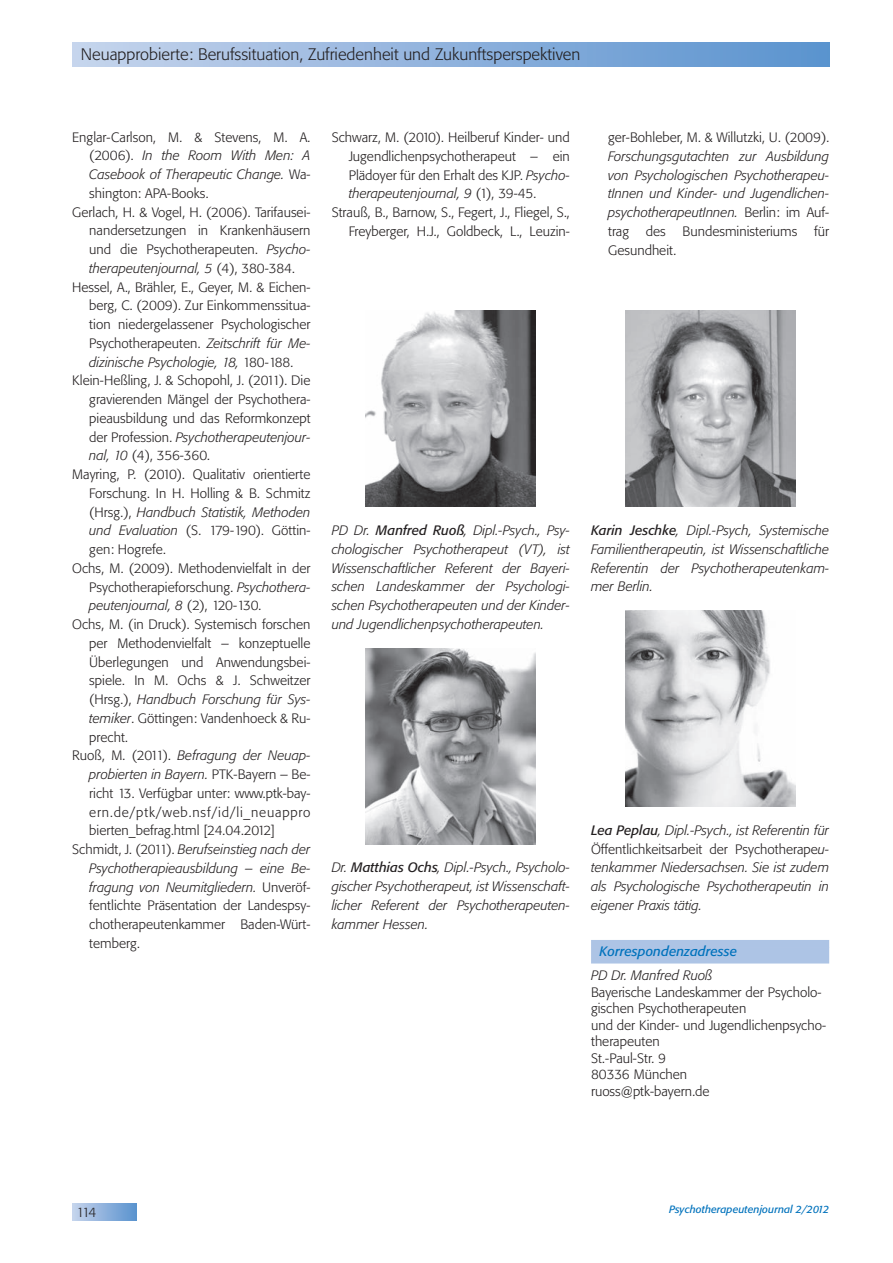
<style>
.page{position:relative;width:893px;height:1263px;background:#fff}
.page>*{position:absolute;margin:0;border:0;box-sizing:border-box;transform-origin:0 0}
.t1{font:300 16.5px "Tn T Form BSK";color:#231f20}
.t2{font:300 13.5px/16.5px "Tn T Form BSK";color:#231f20}
.t3{font:italic 300 13.5px/18.8px "Tn T Form BSK";color:#231f20;text-align:justify}
.t4{font:300 13.5px "Tn T Form BSK";letter-spacing:.055em;color:#231f20}
.t5{font:italic 13.5px "Tn T Form BSK";color:#0072bc}
.t6{font:italic 10.5px "Tn T Form BSK";color:#0072bc}
.s1{font-style:normal}
.s2{font-style:italic}
.s3{font-weight:400}
</style>
<div class="page">
<div style="left:72px;top:43px;width:757px;height:24px;background:linear-gradient(to right,#c6d4ec,#5992ce)"></div>
<div style="left:72px;top:1203px;width:64px;height:17px;background:linear-gradient(to right,#c7d4ec,#5c94cf)"></div>
<img style="left:366px;top:310px;width:170px;height:197px">
<img style="left:366px;top:648px;width:170px;height:196px">
<div style="left:591px;top:940px;width:238px;height:7px;background:#adc4e5"></div>
<div style="left:591px;top:947px;width:238px;height:16px;background:#adc4e5"></div>
<img style="left:625px;top:310px;width:170px;height:197px">
<img style="left:625px;top:610px;width:170px;height:197px">
<p class="t1" style="left:81px;top:44px;width:501px">Neuapprobierte: Berufssituation, Zufriedenheit und Zukunftsperspektiven</p>
<p class="t2" style="left:72px;top:129px;width:240px">Englar-Carlson, M. &amp; Stevens, M. A.</p>
<p class="t3" style="left:89px;top:146px;width:223px"><span class="s1">(2006).</span> In the Room With Men: A</p>
<p class="t3" style="left:89px;top:165px;width:223px">Casebook of Therapeutic Change. <span class="s1">Wa-</span></p>
<p class="t2" style="left:89px;top:185px;width:121px">shington: APA-Books.</p>
<p class="t2" style="left:72px;top:204px;width:240px">Gerlach, H. &amp; Vogel, H. (2006). Tarifausei-</p>
<p class="t2" style="left:89px;top:222px;width:223px">nandersetzungen in Krankenhäusern</p>
<p class="t2" style="left:89px;top:241px;width:223px">und die Psychotherapeuten. <span class="s2">Psycho-</span></p>
<p class="t3" style="left:89px;top:259px;width:207px">therapeutenjournal, 5 <span class="s1">(4), 380-384.</span></p>
<p class="t2" style="left:72px;top:279px;width:240px">Hessel, A., Brähler, E., Geyer, M. &amp; Eichen-</p>
<p class="t2" style="left:89px;top:297px;width:223px">berg, C. (2009). Zur Einkommenssitua-</p>
<p class="t2" style="left:89px;top:316px;width:223px">tion niedergelassener Psychologischer</p>
<p class="t2" style="left:89px;top:335px;width:223px">Psychotherapeuten. <span class="s2">Zeitschrift für Me-</span></p>
<p class="t3" style="left:89px;top:353px;width:205px">dizinische Psychologie, 18, <span class="s1">180-188.</span></p>
<p class="t2" style="left:72px;top:372px;width:240px">Klein-Heßling, J. &amp; Schopohl, J. (2011). Die</p>
<p class="t2" style="left:89px;top:391px;width:223px">gravierenden Mängel der Psychothera-</p>
<p class="t2" style="left:89px;top:410px;width:223px">pieausbildung und das Reformkonzept</p>
<p class="t3" style="left:89px;top:428px;width:223px"><span class="s1">der Profession.</span> Psychotherapeutenjour-</p>
<p class="t2" style="left:89px;top:447px;width:122px"><span class="s2">nal, 10</span> (4), 356-360.</p>
<p class="t2" style="left:72px;top:466px;width:240px">Mayring, P. (2010). Qualitativ orientierte</p>
<p class="t2" style="left:89px;top:485px;width:223px">Forschung. In H. Holling &amp; B. Schmitz</p>
<p class="t3" style="left:89px;top:503px;width:223px"><span class="s1">(Hrsg.),</span> Handbuch Statistik, Methoden</p>
<p class="t2" style="left:89px;top:522px;width:223px"><span class="s2">und Evaluation</span> (S. 179-190). Göttin-</p>
<p class="t2" style="left:89px;top:541px;width:78px">gen: Hogrefe.</p>
<p class="t2" style="left:72px;top:560px;width:240px">Ochs, M. (2009). Methodenvielfalt in der</p>
<p class="t2" style="left:89px;top:579px;width:223px">Psychotherapieforschung. <span class="s2">Psychothera-</span></p>
<p class="t3" style="left:89px;top:596px;width:174px">peutenjournal, 8 <span class="s1">(2), 120-130.</span></p>
<p class="t2" style="left:72px;top:616px;width:240px">Ochs, M. (in Druck). Systemisch forschen</p>
<p class="t2" style="left:89px;top:635px;width:223px">per Methodenvielfalt – konzeptuelle</p>
<p class="t2" style="left:89px;top:654px;width:223px">Überlegungen und Anwendungsbei-</p>
<p class="t2" style="left:89px;top:672px;width:223px">spiele. In M. Ochs &amp; J. Schweitzer</p>
<p class="t3" style="left:89px;top:690px;width:223px"><span class="s1">(Hrsg.),</span> Handbuch Forschung für Sys-</p>
<p class="t2" style="left:89px;top:710px;width:223px"><span class="s2">temiker</span>. Göttingen: Vandenhoeck &amp; Ru-</p>
<p class="t2" style="left:89px;top:729px;width:40px">precht.</p>
<p class="t3" style="left:72px;top:746px;width:240px"><span class="s1">Ruoß, M. (2011).</span> Befragung der Neuap-</p>
<p class="t3" style="left:89px;top:765px;width:223px">probierten in Bayern. <span class="s1">PTK-Bayern – Be-</span></p>
<p class="t2" style="left:89px;top:785px;width:223px">richt 13. Verfügbar unter: www.ptk-bay-</p>
<p class="t4" style="left:89px;top:804px;width:223px">ern.de/ptk/web.nsf/id/li_neuappro</p>
<p class="t2" style="left:89px;top:822px;width:187px">bierten_befrag.html [24.04.2012]</p>
<p class="t3" style="left:72px;top:840px;width:240px"><span class="s1">Schmidt, J. (2011).</span> Berufseinstieg nach der</p>
<p class="t3" style="left:89px;top:859px;width:223px">Psychotherapieausbildung – eine Be-</p>
<p class="t3" style="left:89px;top:878px;width:223px">fragung von Neumitgliedern. <span class="s1">Unveröf-</span></p>
<p class="t2" style="left:89px;top:897px;width:223px">fentlichte Präsentation der Landespsy-</p>
<p class="t2" style="left:89px;top:916px;width:223px">chotherapeutenkammer Baden-Würt-</p>
<p class="t2" style="left:89px;top:935px;width:52px">temberg.</p>
<p class="t2" style="left:332px;top:129px;width:240px">Schwarz, M. (2010). Heilberuf Kinder- und</p>
<p class="t2" style="left:349px;top:148px;width:223px">Jugendlichenpsychotherapeut – ein</p>
<p class="t2" style="left:349px;top:167px;width:223px">Plädoyer für den Erhalt des KJP. <span class="s2">Psycho-</span></p>
<p class="t3" style="left:349px;top:184px;width:189px">therapeutenjournal, 9 <span class="s1">(1), 39-45.</span></p>
<p class="t2" style="left:332px;top:204px;width:240px">Strauß, B., Barnow, S., Fegert, J., Fliegel, S.,</p>
<p class="t2" style="left:349px;top:223px;width:223px">Freyberger, H.J., Goldbeck, L., Leuzin-</p>
<p class="t3" style="left:332px;top:521px;width:240px">PD Dr. <span class="s3">Manfred Ruoß</span>, Dipl.-Psych., Psy&shy;chologischer Psychotherapeut (VT), ist Wissenschaftlicher Referent der Bayeri&shy;schen Landeskammer der Psychologi&shy;schen Psychotherapeuten und der Kinder&shy;und Jugendlichenpsychotherapeuten.</p>
<p class="t3" style="left:332px;top:858px;width:240px">Dr. <span class="s3">Matthias Ochs</span>, Dipl.-Psych., Psycholo&shy;gischer Psychotherapeut, ist Wissenschaft&shy;licher Referent der Psychotherapeuten&shy;kammer Hessen.</p>
<p class="t2" style="left:608px;top:129px;width:223px">ger-Bohleber, M. &amp; Willutzki, U. (2009).</p>
<p class="t3" style="left:608px;top:147px;width:223px">Forschungsgutachten zur Ausbildung von Psychologischen Psychotherapeu&shy;tInnen und Kinder- und Jugendlichen&shy;psychotherapeutInnen. <span class="s1">Berlin: im Auf&shy;trag des</span></p>
<p class="t2" style="left:683px;top:223px;width:116px">Bundesministeriums</p>
<p class="t2" style="left:814px;top:223px;width:16px">für</p>
<p class="t2" style="left:608px;top:242px;width:70px">Gesundheit.</p>
<p class="t3" style="left:591px;top:521px;width:240px"><span class="s3">Karin Jeschke</span>, Dipl.-Psych, Systemische Familientherapeutin, ist Wissenschaftliche Referentin der Psychotherapeutenkam&shy;mer Berlin.</p>
<p class="t3" style="left:591px;top:821px;width:240px"><span class="s3">Lea Peplau</span>, Dipl.-Psych., ist Referentin für <span class="s1">Öffentlichkeitsarbeit der Psychotherape</span>u&shy;tenkammer Niedersachsen. Sie ist zudem als Psychologische Psychotherapeutin in eigener Praxis tätig.</p>
<p class="t5" style="left:600px;top:943px;width:139px">Korrespondenzadresse</p>
<p class="t3" style="left:591px;top:966px;width:123px">PD Dr. Manfred Ruoß</p>
<p class="t2" style="left:591px;top:984px;width:236px">Bayerische Landeskammer der Psycholo&shy;gischen Psychotherapeuten<br>und der Kinder- und Jugendlichenpsycho&shy;therapeuten<br>St.-Paul-Str. 9<br>80336 München<br>ruoss@ptk-bayern.de</p>
<p class="t2" style="left:77px;top:1204px;width:21px">114</p>
<p class="t6" style="left:669px;top:1203px;width:162px">Psychotherapeutenjournal 2/2012</p>
</div>
